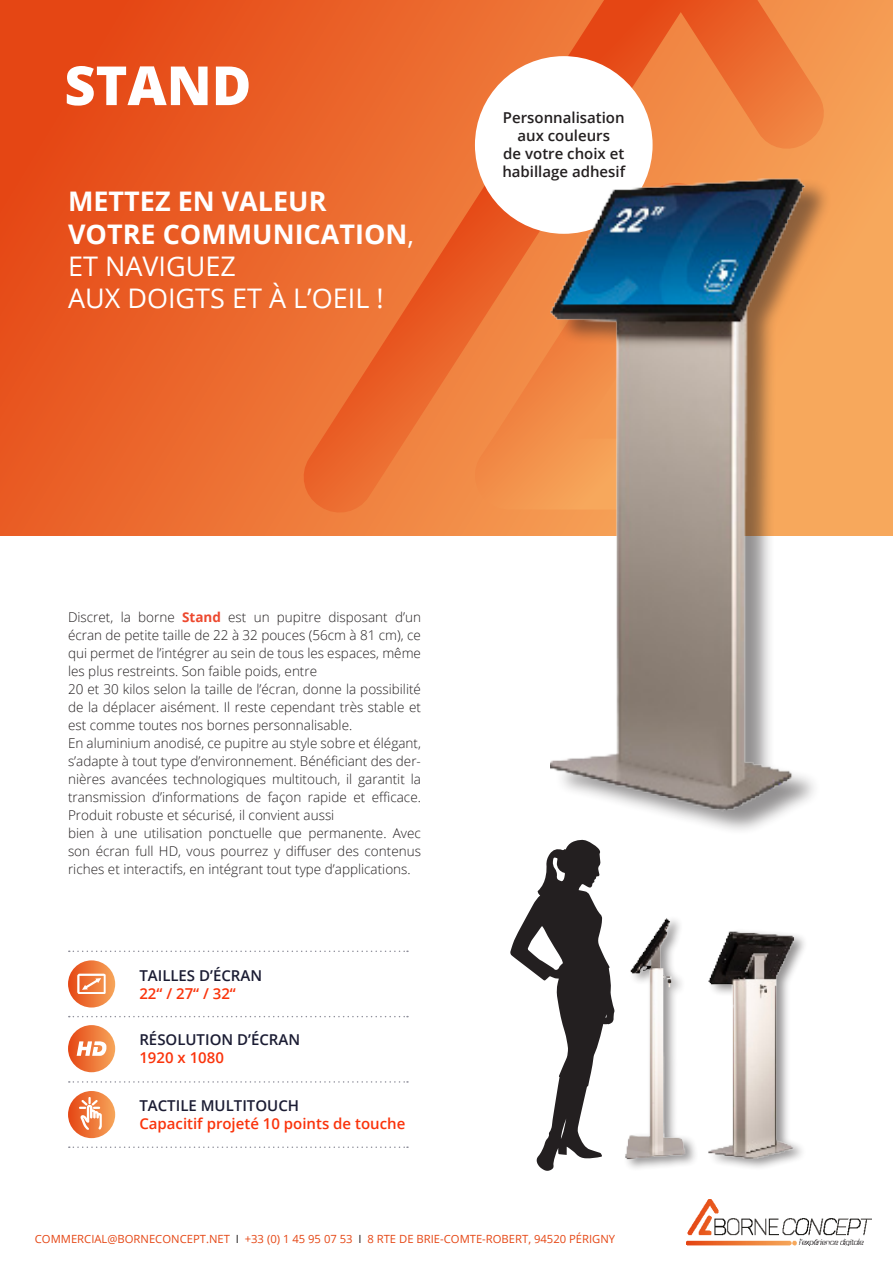
<style>
.page{position:relative;width:893px;height:1263px;background:#fff}
.page>*{position:absolute;margin:0;border:0;box-sizing:border-box;transform-origin:0 0}
.t1{font:800 54px "Open Sans";color:#fff}
.t2{font:700 27px/32.4px "Open Sans";color:#fff}
.t3{font:27px/32.4px "Open Sans";color:#fff}
.t4{font:600 15px/18px "Open Sans";color:#231f20;text-align:center}
.t5{font:600 15px/18px "Open Sans";color:#1b1c33}
.t6{font:600 15px/18px "Open Sans";color:#fa330b}
.t7{font:300 13.5px/18px "Open Sans";color:#231f20;text-align:justify}
.t8{font:11.25px "Open Sans";color:#e54614}
.s1{font-weight:400}
.s2{font-weight:700;color:#ed482e}
.s3{color:#fa330b}
.s4{color:#1b1c33}
.s5{color:#231f20}
</style>
<div class="page">
<svg style="left:0;top:0;width:893px;height:536px;background:#eb682d"></svg>
<svg style="left:299px;top:0;width:529px;height:517px;background:#ed7335"></svg>
<img style="left:719px;top:931px;width:86px;height:237px">
<div style="left:623px;top:915px;width:76px;height:257px;background:#231f20;opacity:.49"></div>
<img style="left:623px;top:915px;width:104px;height:247px">
<svg style="left:510px;top:839px;width:105px;height:332px"></svg>
<div style="left:475px;top:56px;width:178px;height:178px;background:#fff;border-radius:50%"></div>
<div style="left:554px;top:178px;width:279px;height:658px;background:#231f20;opacity:.49"></div>
<img style="left:550px;top:164px;width:258px;height:669px">
<img style="left:687px;top:1199px;width:184px;height:47px">
<svg style="left:69px;top:1016px;width:339px;height:1px"></svg>
<svg style="left:69px;top:950px;width:339px;height:2px"></svg>
<svg style="left:69px;top:1146px;width:339px;height:2px"></svg>
<svg style="left:69px;top:1081px;width:339px;height:2px"></svg>
<div style="left:68px;top:960px;width:47px;height:47px;background:linear-gradient(to right,#e54817,#f6a55a);border-radius:24px"></div>
<div style="left:68px;top:1091px;width:47px;height:47px;background:linear-gradient(to right,#e54615,#f6a55a);border-radius:24px"></div>
<svg style="left:77px;top:974px;width:29px;height:20px"></svg>
<div style="left:68px;top:1025px;width:47px;height:47px;background:linear-gradient(to right,#e54715,#f7a65b);border-radius:24px"></div>
<svg style="left:77px;top:1041px;width:29px;height:15px"></svg>
<svg style="left:79px;top:1097px;width:23px;height:33px"></svg>
<p class="t1" style="left:64px;top:44px;width:188px">STAND</p>
<p class="t2" style="left:68px;top:185px;width:348px">METTEZ EN VALEUR<br>VOTRE COMMUNICATION<span class="s1">,</span></p>
<p class="t3" style="left:68px;top:249px;width:317px">ET NAVIGUEZ<br>AUX DOIGTS ET À L’OEIL !</p>
<p class="t4" style="left:503px;top:108px;width:123px">Personnalisation aux couleurs</p>
<p class="t4" style="left:502px;top:144px;width:124px;text-align:left">de votre choix et habillage adhesif</p>
<p class="t7" style="left:68px;top:608px;width:354px">Discret, la borne <span class="s2">Stand</span> est un pupitre disposant d’un écran de petite taille de 22 à 32 pouces (56cm à 81 cm), ce qui permet de l’intégrer au sein de tous les espaces, même les plus restreints. Son faible poids, entre</p>
<p class="t7" style="left:68px;top:680px;width:354px">20 et 30 kilos selon la taille de l’écran, donne la possibilité de la déplacer aisément. Il reste cependant très stable et est comme toutes nos bornes personnalisable.</p>
<p class="t7" style="left:68px;top:734px;width:354px">En aluminium anodisé, ce pupitre au style sobre et élégant, s’adapte à tout type d’environnement. Bénéficiant des der&shy;nières avancées technologiques multitouch, il garantit la transmission d’informations de façon rapide et efficace.<br>Produit robuste et sécurisé, il convient aussi</p>
<p class="t7" style="left:68px;top:824px;width:354px">bien à une utilisation ponctuelle que permanente. Avec son écran full HD, vous pourrez y diffuser des contenus riches et interactifs, en intégrant tout type d’applications.</p>
<p class="t5" style="left:139px;top:966px;width:124px">TAILLES D’ÉCRAN<br><span class="s3">22“ / 27“ / 32“</span></p>
<p class="t5" style="left:139px;top:1030px;width:162px">RÉSOLUTION D’ÉCRAN<br><span class="s3">1920 x 1080</span></p>
<p class="t6" style="left:139px;top:1096px;width:267px"><span class="s4">TACTILE MULTITOUCH<br></span>Capacitif projeté 10 points de touche</p>
<p class="t8" style="left:35px;top:1231px;width:582px">COMMERCIAL@BORNECONCEPT.NET <span class="s5">I</span> +33 (0) 1 45 95 07 53 <span class="s5">I</span> 8 RTE DE BRIE-COMTE-ROBERT, 94520 PÉRIGNY</p>
</div>
